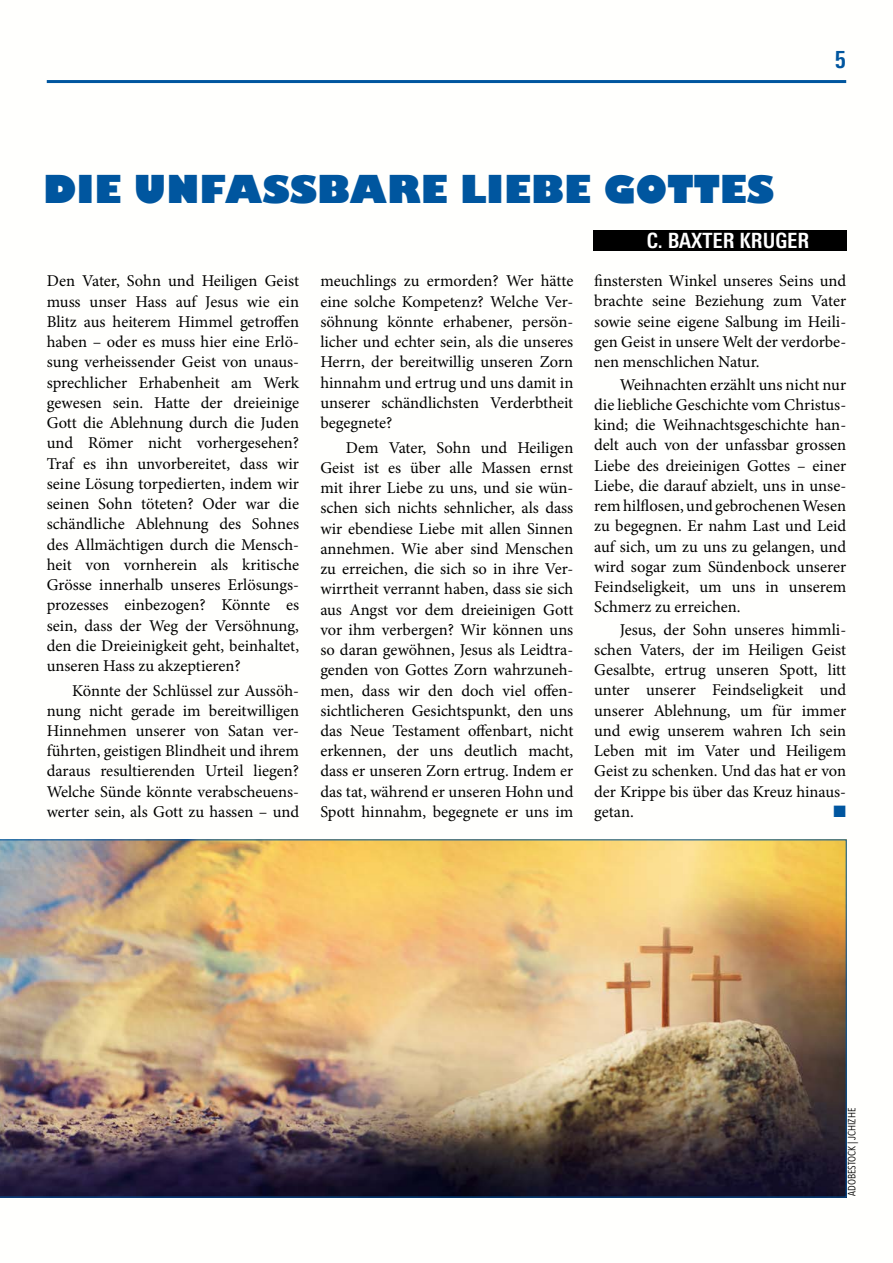
<style>
.page{position:relative;width:893px;height:1263px;background:#fff}
.page>*{position:absolute;margin:0;border:0;box-sizing:border-box;transform-origin:0 0}
.t1{font:800 37.5px "Gill Sans";color:#00569f}
.t2{font:700 condensed 24px "Linotype Univers";color:#00569f}
.t3{font:700 condensed 21px "Linotype Univers";color:#fff}
.t4{font:16.5px/20.2px "Minion Pro";color:#000;text-align:justify}
.t5{font:16.5px "Zapf Dingbats ITC";color:#00569f}
.t6{font:10.5px "Avenir Next Condensed";color:#000}
</style>
<div class="page">
<hr style="left:47px;top:80px;width:799px;height:3px;background:#00569f">
<img style="left:0;top:840px;width:846px;height:357px">
<div style="left:593px;top:230px;width:253px;height:21px;background:#000"></div>
<h2 class="t2" style="left:835px;top:46px;width:13px">5</h2>
<h1 class="t1" style="left:43px;top:160px;width:732px">DIE UNFASSBARE LIEBE GOTTES</h1>
<p class="t3" style="left:647px;top:228px;width:164px">C. BAXTER KRUGER</p>
<p class="t4" style="left:47px;top:271px;width:254px">Den Vater, Sohn und Heiligen Geist muss unser Hass auf Jesus wie ein Blitz aus heiterem Himmel getroffen haben – oder es muss hier eine Erlö&shy;sung verheissender Geist von unaus&shy;sprechlicher Erhabenheit am Werk gewesen sein. Hatte der dreieinige Gott die Ablehnung durch die Juden und Römer nicht vorhergesehen?<br>Traf es ihn unvorbereitet, dass wir seine Lösung torpedierten, indem wir seinen Sohn töteten? Oder war die schändliche Ablehnung des Sohnes des Allmächtigen durch die Mensch&shy;heit von vornherein als kritische Grösse innerhalb unseres Erlösungs&shy;prozesses einbezogen? Könnte es sein, dass der Weg der Versöhnung, den die Dreieinigkeit geht, beinhaltet, unseren Hass zu akzeptieren?</p>
<p class="t4" style="left:47px;top:680px;width:254px;text-indent:26px">Könnte der Schlüssel zur Aussöh&shy;nung nicht gerade im bereitwilligen Hinnehmen unserer von Satan ver&shy;führten, geistigen Blindheit und ihrem daraus resultierenden Urteil liegen?<br>Welche Sünde könnte verabscheuens&shy;werter sein, als Gott zu hassen – und</p>
<p class="t4" style="left:320px;top:271px;width:255px">meuchlings zu ermorden? Wer hätte eine solche Kompetenz? Welche Ver&shy;söhnung könnte erhabener, persön&shy;licher und echter sein, als die unseres Herrn, der bereitwillig unseren Zorn hinnahm und ertrug und uns damit in unserer schändlichsten Verderbtheit begegnete?</p>
<p class="t4" style="left:320px;top:437px;width:255px;text-indent:26px">Dem Vater, Sohn und Heiligen Geist ist es über alle Massen ernst mit ihrer Liebe zu uns, und sie wün&shy;schen sich nichts sehnlicher, als dass wir ebendiese Liebe mit allen Sinnen annehmen. Wie aber sind Menschen zu erreichen, die sich so in ihre Ver&shy;wirrtheit verrannt haben, dass sie sich aus Angst vor dem dreieinigen Gott vor ihm verbergen? Wir können uns so daran gewöhnen, Jesus als Leidtra&shy;genden von Gottes Zorn wahrzuneh&shy;men, dass wir den doch viel offen&shy;sichtlicheren Gesichtspunkt, den uns das Neue Testament offenbart, nicht erkennen, der uns deutlich macht, dass er unseren Zorn ertrug. Indem er das tat, während er unseren Hohn und Spott hinnahm, begegnete er uns im</p>
<p class="t4" style="left:594px;top:271px;width:254px">finstersten Winkel unseres Seins und brachte seine Beziehung zum Vater sowie seine eigene Salbung im Heili&shy;gen Geist in unsere Welt der verdorbe&shy;nen menschlichen Natur.</p>
<p class="t4" style="left:594px;top:374px;width:254px;text-indent:26px">Weihnachten erzählt uns nicht nur die liebliche Geschichte vom Christus&shy;kind; die Weihnachtsgeschichte han&shy;delt auch von der unfassbar grossen Liebe des dreieinigen Gottes – einer Liebe, die darauf abzielt, uns in unse&shy;rem hilflosen, und gebrochenen Wesen zu begegnen. Er nahm Last und Leid auf sich, um zu uns zu gelangen, und wird sogar zum Sündenbock unserer Feindseligkeit, um uns in unserem Schmerz zu erreichen.</p>
<p class="t4" style="left:594px;top:619px;width:253px;text-indent:26px">Jesus, der Sohn unseres himmli&shy;schen Vaters, der im Heiligen Geist Gesalbte, ertrug unseren Spott, litt unter unserer Feindseligkeit und unserer Ablehnung, um für immer und ewig unserem wahren Ich sein Leben mit im Vater und Heiligem Geist zu schenken. Und das hat er von der Krippe bis über das Kreuz hinaus&shy;getan.</p>
<p class="t5" style="left:833px;top:803px;width:14px">■</p>
<p class="t6" style="left:843px;top:1196px;width:90px;rotate:-90deg">ADOBESTOCK | JCHIZHE</p>
</div>
